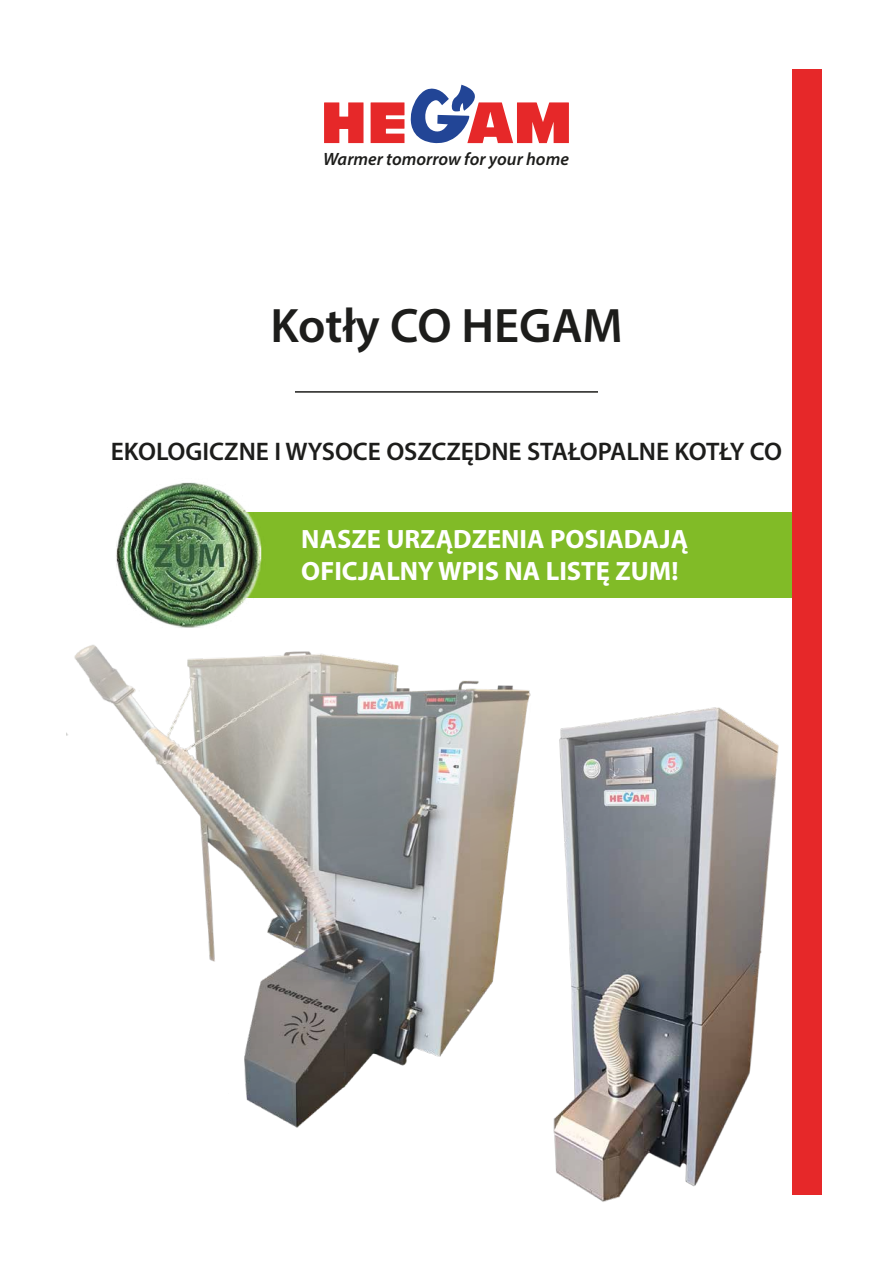
<style>
.page{position:relative;width:893px;height:1263px;background:#fff}
.page>*{position:absolute;margin:0;border:0;box-sizing:border-box;transform-origin:0 0}
.t1{font:600 48.6px "Myriad Pro";color:#1d1d1b}
.t2{font:700 26.55px/32px "Myriad Pro";color:#fff}
.t3{font:600 25.5px "Myriad Pro";color:#1d1d1b}
.t4{font:italic 600 17.85px "Myriad Pro";color:#1d1d1b}
</style>
<div class="page">
<svg style="left:66px;top:597px;width:726px;height:597px"></svg>
<svg style="left:324px;top:102px;width:39px;height:41px;background:#ea4c4d"></svg>
<svg style="left:371px;top:102px;width:33px;height:41px"></svg>
<svg style="left:410px;top:85px;width:159px;height:58px"></svg>
<hr style="left:295px;top:391px;width:303px;height:2px;background:#1d1d1b">
<div style="left:228px;top:512px;width:579px;height:85px;background:#81bb27"></div>
<img style="left:110px;top:482px;width:156px;height:149px">
<div style="left:792px;top:69px;width:30px;height:1125px;background:#e62829"></div>
<p class="t4" style="left:323px;top:148px;width:247px">Warmer tomorrow for your home</p>
<h1 class="t1" style="left:270px;top:295px;width:354px">Kotły CO HEGAM</h1>
<p class="t3" style="left:111px;top:435px;width:673px">EKOLOGICZNE I WYSOCE OSZCZĘDNE STAŁOPALNE KOTŁY CO</p>
<p class="t2" style="left:301px;top:522px;width:388px">NASZE URZĄDZENIA POSIADAJĄ<br>OFICJALNY WPIS NA LISTĘ ZUM!</p>
</div>
